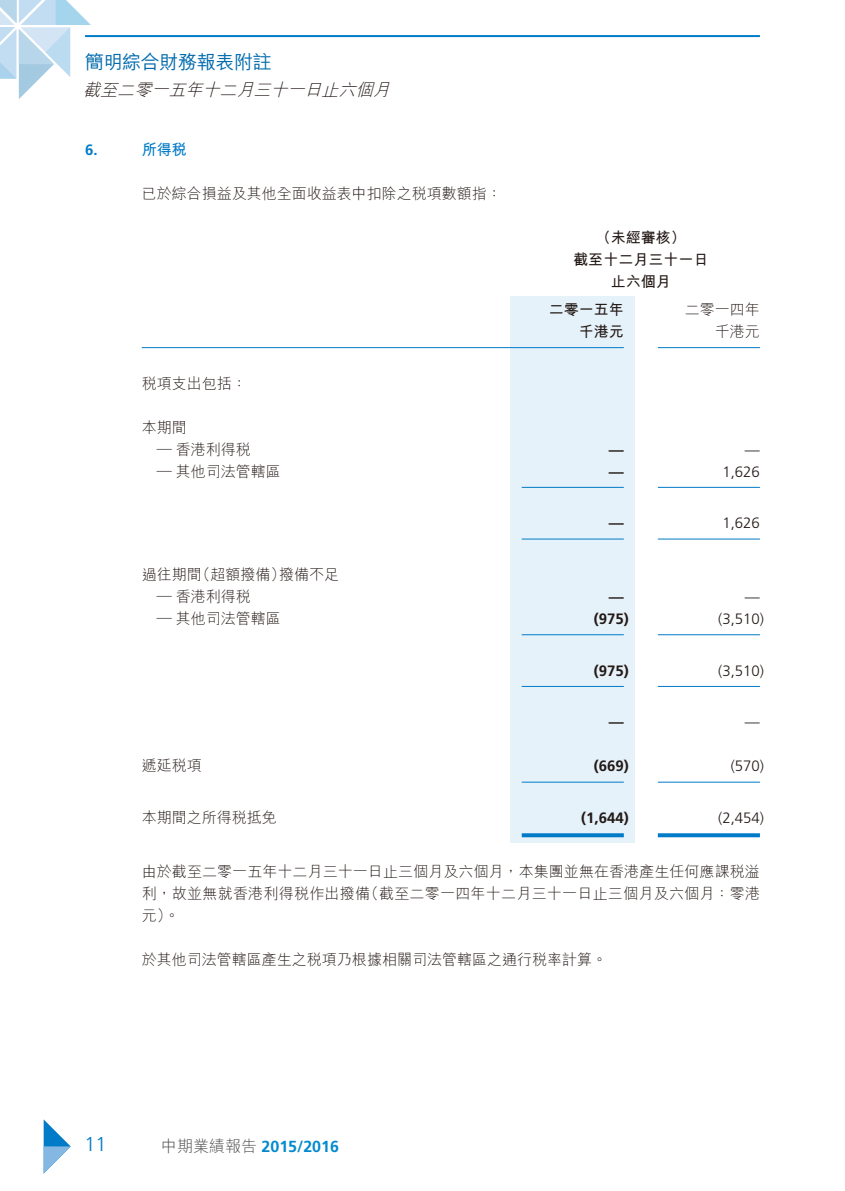
<style>
.page{position:relative;width:845px;height:1191px;background:#fff}
.page>*{position:absolute;margin:0;border:0;box-sizing:border-box;transform-origin:0 0}
.t1{font:300 20px "Frutiger LT Std";color:#007bc7}
.t2{font:500 19px "M Hei HK";letter-spacing:-.02em;color:#006bad}
.t3{font:italic 300 17px "M Hei HK";color:#231916}
.t4{font:700 16px "Frutiger LT Std";color:#008ace}
.t5{font:300 15px/22px "M Hei HK";color:#231916;text-align:right}
.t6{font:300 15px "Frutiger LT Std";color:#231916}
.t7{font:700 15px/22px "M Hei HK";color:#231916;text-align:center}
.t8{font:700 15px "Frutiger LT Std";color:#231916}
.t9{font:700 15px "M Hei HK";color:#007bc7}
.t10{font:700 15px "Frutiger LT Std";color:#007bc7}
.s1{font-family:"M Hei HK";font-weight:300;color:#4d4a4a}
</style>
<div class="page">
<svg style="left:0;top:0;width:91px;height:99px"></svg>
<hr style="left:85px;top:35px;width:675px;height:2px;background:#007bc7">
<svg style="left:44px;top:1120px;width:27px;height:53px"></svg>
<div style="left:510px;top:297px;width:125px;height:546px;background:#e6f2f9"></div>
<hr style="left:142px;top:347px;width:482px;height:1px;background:#007bc7">
<hr style="left:658px;top:347px;width:102px;height:1px;background:#007bc7">
<hr style="left:522px;top:487px;width:102px;height:1px;background:#007bc7">
<hr style="left:658px;top:487px;width:102px;height:1px;background:#007bc7">
<hr style="left:522px;top:538px;width:102px;height:1px;background:#007bc7">
<hr style="left:658px;top:538px;width:102px;height:1px;background:#007bc7">
<hr style="left:522px;top:634px;width:102px;height:1px;background:#007bc7">
<hr style="left:658px;top:634px;width:102px;height:1px;background:#007bc7">
<hr style="left:522px;top:686px;width:102px;height:1px;background:#007bc7">
<hr style="left:658px;top:686px;width:102px;height:1px;background:#007bc7">
<hr style="left:522px;top:781px;width:102px;height:1px;background:#007bc7">
<hr style="left:658px;top:781px;width:102px;height:1px;background:#007bc7">
<svg style="left:522px;top:833px;width:102px;height:4px"></svg>
<svg style="left:658px;top:833px;width:102px;height:4px"></svg>
<p class="t2" style="left:85px;top:49px;width:188px">簡明綜合財務報表附註</p>
<p class="t3" style="left:83px;top:81px;width:312px">截至二零一五年十二月三十一日止六個月</p>
<p class="t10" style="left:85px;top:141px;width:14px">6.</p>
<p class="t9" style="left:142px;top:139px;width:46px">所得稅</p>
<p class="t5" style="left:142px;top:182px;width:361px">已於綜合損益及其他全面收益表中扣除之稅項數額指：</p>
<p class="t5" style="left:142px;top:372px;width:106px">稅項支出包括：</p>
<p class="t5" style="left:142px;top:416px;width:46px">本期間</p>
<p class="t5" style="left:157px;top:438px;width:96px">— 香港利得稅</p>
<p class="t5" style="left:157px;top:460px;width:126px">— 其他司法管轄區</p>
<p class="t5" style="left:195px;top:563px;width:91px">（超額撥備）</p>
<p class="t5" style="left:142px;top:563px;width:61px">過往期間</p>
<p class="t5" style="left:279px;top:563px;width:61px">撥備不足</p>
<p class="t5" style="left:157px;top:585px;width:96px">— 香港利得稅</p>
<p class="t5" style="left:157px;top:607px;width:126px">— 其他司法管轄區</p>
<p class="t5" style="left:142px;top:754px;width:61px">遞延稅項</p>
<p class="t7" style="left:573px;top:225px;width:136px">（未經審核(<br>截至十二月三十一日止六個月</p>
<p class="t5" style="left:685px;top:298px;width:76px">二零一四年</p>
<p class="t7" style="left:549px;top:297px;width:76px">二零一五年</p>
<p class="t7" style="left:579px;top:319px;width:46px">千港元</p>
<p class="t5" style="left:715px;top:320px;width:46px">千港元</p>
<p class="t8" style="left:609px;top:440px;width:16px">—</p>
<p class="t6" style="left:745px;top:441px;width:16px">—</p>
<p class="t8" style="left:609px;top:462px;width:16px">—</p>
<p class="t6" style="left:722px;top:463px;width:39px">1,626</p>
<p class="t8" style="left:609px;top:514px;width:16px">—</p>
<p class="t6" style="left:722px;top:514px;width:39px">1,626</p>
<p class="t8" style="left:609px;top:588px;width:16px">—</p>
<p class="t6" style="left:745px;top:588px;width:16px">—</p>
<p class="t8" style="left:594px;top:610px;width:37px">)975(</p>
<p class="t6" style="left:718px;top:610px;width:47px">)3,510(</p>
<p class="t8" style="left:594px;top:661px;width:37px">)975(</p>
<p class="t6" style="left:718px;top:662px;width:47px">)3,510(</p>
<p class="t8" style="left:609px;top:713px;width:16px">—</p>
<p class="t6" style="left:745px;top:713px;width:16px">—</p>
<p class="t8" style="left:594px;top:757px;width:37px">)669(</p>
<p class="t6" style="left:730px;top:757px;width:35px">)570(</p>
<p class="t5" style="left:142px;top:806px;width:136px">本期間之所得稅抵免</p>
<p class="t5" style="left:142px;top:860px;width:620px">由於截至二零一五年十二月三十一日止三個月及六個月，本集團並無在香港產生任何應課稅溢（截至二零一四年十二月三十一日止三個月及六個月：零港</p>
<p class="t8" style="left:581px;top:809px;width:49px">)1,644(</p>
<p class="t6" style="left:718px;top:809px;width:47px">)2,454(</p>
<p class="t5" style="left:142px;top:882px;width:230px;text-align:left">利，故並無就香港利得稅作出撥備元。(</p>
<p class="t5" style="left:142px;top:948px;width:466px">於其他司法管轄區產生之稅項乃根據相關司法管轄區之通行稅率計算。</p>
<h1 class="t1" style="left:84px;top:1132px;width:24px">11</h1>
<p class="t4" style="left:161px;top:1136px;width:179px"><span class="s1">中期業績報告</span> 2015/2016</p>
</div>
